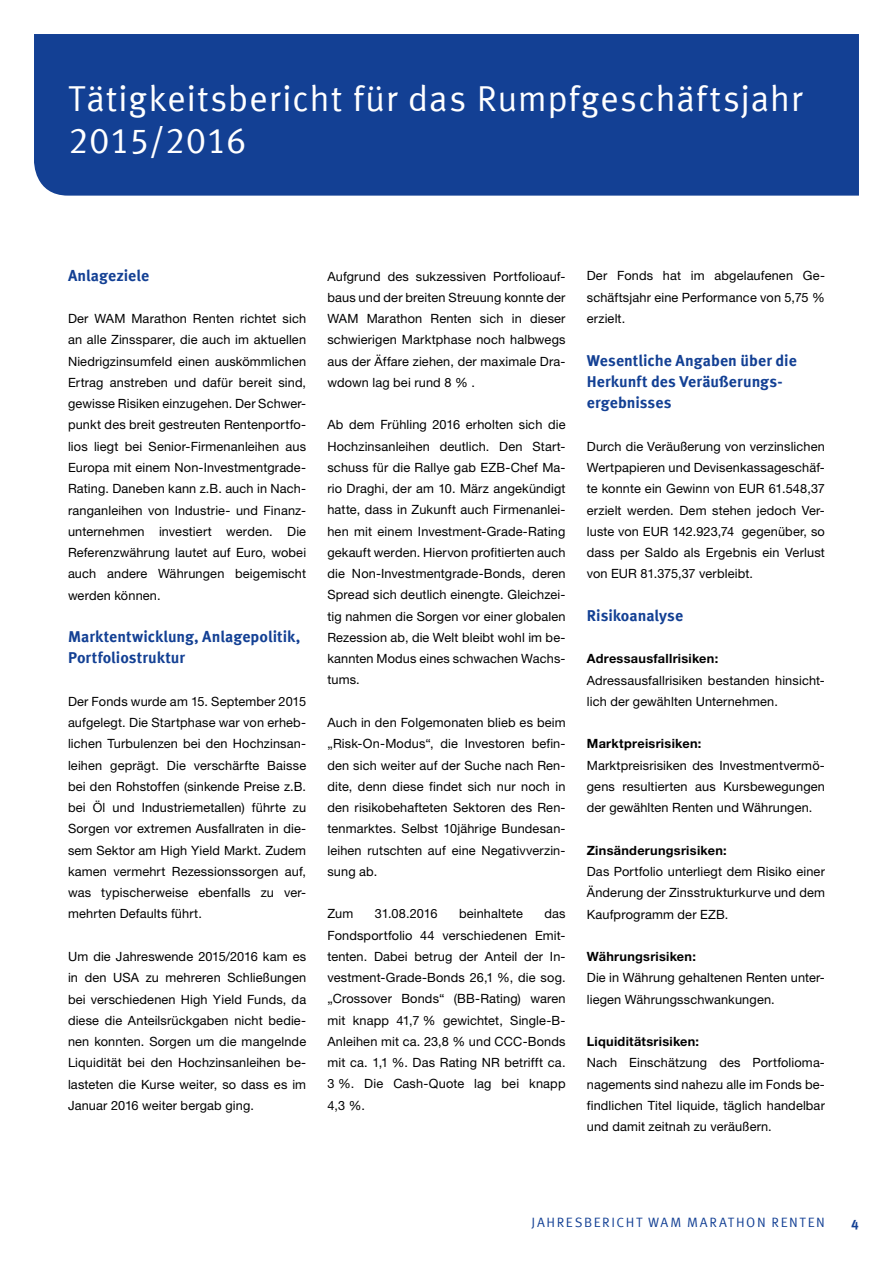
<style>
.page{position:relative;width:893px;height:1263px;background:#fff}
.page>*{position:absolute;margin:0;border:0;box-sizing:border-box;transform-origin:0 0}
.t1{font:36px/42.5px "Meta Offc Pro Norm";letter-spacing:.015em;color:#fff}
.t2{font:700 15.75px/21.3px "Meta Offc Pro";color:#134094}
.t3{font:13.5px "Meta Offc Pro Norm";letter-spacing:.12em;color:#134094}
.t4{font:700 13.5px "Meta Offc Pro";color:#134094}
.t5{font:12.75px/21.3px "Helvetica Neue LTW1 G";letter-spacing:.01em;color:#000;text-align:justify}
.t6{font:700 12.75px "Helvetica Neue LTW1 G";letter-spacing:.02em;color:#000}
</style>
<div class="page">
<div style="left:34px;top:34px;width:825px;height:162px;background:#134094"></div>
<h1 class="t1" style="left:68px;top:75px;width:736px">Tätigkeitsbericht für das Rumpfgeschäftsjahr<br>2015/2016</h1>
<p class="t2" style="left:68px;top:264px;width:83px">Anlageziele</p>
<p class="t5" style="left:68px;top:308px;width:240px">Der WAM Marathon Renten richtet sich an alle Zinssparer, die auch im aktuellen Niedrigzinsumfeld einen auskömmlichen Ertrag anstreben und dafür bereit sind, gewisse Risiken einzugehen. Der Schwer&shy;punkt des breit gestreuten Rentenportfo&shy;lios liegt bei Senior-Firmenanleihen aus Europa mit einem Non-Investmentgrade-Rating. Daneben kann z.B. auch in Nach&shy;ranganleihen von Industrie- und Finanz&shy;unternehmen investiert werden. Die Referenzwährung lautet auf Euro, wobei auch andere Währungen beigemischt werden können.</p>
<p class="t2" style="left:68px;top:625px;width:234px">Marktentwicklung, Anlagepolitik,<br>Portfoliostruktur</p>
<p class="t5" style="left:68px;top:691px;width:240px">Der Fonds wurde am 15. September 2015 aufgelegt. Die Startphase war von erheb&shy;lichen Turbulenzen bei den Hochzinsan&shy;leihen geprägt. Die verschärfte Baisse bei den Rohstoffen (sinkende Preise z.B. bei Öl und Industriemetallen) führte zu Sorgen vor extremen Ausfallraten in die&shy;sem Sektor am High Yield Markt. Zudem kamen vermehrt Rezessionssorgen auf, was typischerweise ebenfalls zu ver&shy;mehrten Defaults führt.</p>
<p class="t5" style="left:68px;top:946px;width:240px">Um die Jahreswende 2015/2016 kam es in den USA zu mehreren Schließungen bei verschiedenen High Yield Funds, da diese die Anteilsrückgaben nicht bedie&shy;nen konnten. Sorgen um die mangelnde Liquidität bei den Hochzinsanleihen be&shy;lasteten die Kurse weiter, so dass es im Januar 2016 weiter bergab ging.</p>
<p class="t5" style="left:327px;top:265px;width:240px">Aufgrund des sukzessiven Portfolioauf&shy;baus und der breiten Streuung konnte der WAM Marathon Renten sich in dieser schwierigen Marktphase noch halbwegs aus der Äffare ziehen, der maximale Dra&shy;wdown lag bei rund 8 % .</p>
<p class="t5" style="left:327px;top:414px;width:240px">Ab dem Frühling 2016 erholten sich die Hochzinsanleihen deutlich. Den Start&shy;schuss für die Rallye gab EZB-Chef Ma&shy;rio Draghi, der am 10. März angekündigt hatte, dass in Zukunft auch Firmenanlei&shy;hen mit einem Investment-Grade-Rating gekauft werden. Hiervon profitierten auch die Non-Investmentgrade-Bonds, deren Spread sich deutlich einengte. Gleichzei&shy;tig nahmen die Sorgen vor einer globalen Rezession ab, die Welt bleibt wohl im be&shy;kannten Modus eines schwachen Wachs&shy;tums.</p>
<p class="t5" style="left:327px;top:712px;width:240px">Auch in den Folgemonaten blieb es beim „Risk-On-Modus“, die Investoren befin&shy;den sich weiter auf der Suche nach Ren&shy;dite, denn diese findet sich nur noch in den risikobehafteten Sektoren des Ren&shy;tenmarktes. Selbst 10jährige Bundesan&shy;leihen rutschten auf eine Negativverzin&shy;sung ab.</p>
<p class="t5" style="left:327px;top:903px;width:27px">Zum</p>
<p class="t5" style="left:375px;top:903px;width:64px">31.08.2016</p>
<p class="t5" style="left:459px;top:903px;width:65px">beinhaltete</p>
<p class="t5" style="left:327px;top:903px;width:240px;text-indent:217px">das Fondsportfolio 44 verschiedenen Emit&shy;tenten. Dabei betrug der Anteil der In&shy;vestment-Grade-Bonds 26,1 %, die sog. „Crossover Bonds“ (BB-Rating) waren mit knapp 41,7 % gewichtet, Single-B-Anleihen mit ca. 23,8 % und CCC-Bonds mit ca. 1,1 %. Das Rating NR betrifft ca.<br>3 %. Die Cash-Quote lag bei knapp 4,3 %.</p>
<p class="t5" style="left:587px;top:265px;width:240px">Der Fonds hat im abgelaufenen Ge&shy;schäftsjahr eine Performance von 5,75 % erzielt.</p>
<p class="t2" style="left:587px;top:349px;width:211px">Wesentliche Angaben über die<br>Herkunft des Veräußerungs&shy;ergebnisses</p>
<p class="t5" style="left:587px;top:435px;width:240px">Durch die Veräußerung von verzinslichen Wertpapieren und Devisenkassageschäf&shy;te konnte ein Gewinn von EUR 61.548,37 erzielt werden. Dem stehen jedoch Ver&shy;luste von EUR 142.923,74 gegenüber, so dass per Saldo als Ergebnis ein Verlust von EUR 81.375,37 verbleibt.</p>
<p class="t2" style="left:587px;top:604px;width:98px">Risikoanalyse</p>
<p class="t6" style="left:587px;top:651px;width:133px">Adressausfallrisiken:</p>
<p class="t5" style="left:587px;top:669px;width:240px">Adressausfallrisiken bestanden hinsicht&shy;lich der gewählten Unternehmen.</p>
<p class="t6" style="left:587px;top:736px;width:116px">Marktpreisrisiken:</p>
<p class="t5" style="left:587px;top:754px;width:240px">Marktpreisrisiken des Investmentvermö&shy;gens resultierten aus Kursbewegungen der gewählten Renten und Währungen.</p>
<p class="t6" style="left:587px;top:842px;width:141px">Zinsänderungsrisiken:</p>
<p class="t5" style="left:587px;top:861px;width:240px">Das Portfolio unterliegt dem Risiko einer Änderung der Zinsstrukturkurve und dem Kaufprogramm der EZB.</p>
<p class="t6" style="left:587px;top:948px;width:111px">Währungsrisiken:</p>
<p class="t5" style="left:587px;top:967px;width:240px">Die in Währung gehaltenen Renten unter&shy;liegen Währungsschwankungen.</p>
<p class="t6" style="left:587px;top:1034px;width:114px">Liquiditätsrisiken:</p>
<p class="t5" style="left:587px;top:1052px;width:240px">Nach Einschätzung des Portfolioma&shy;nagements sind nahezu alle im Fonds be&shy;findlichen Titel liquide, täglich handelbar und damit zeitnah zu veräußern.</p>
<p class="t3" style="left:532px;top:1211px;width:179px">JAHRESBERICHT WAM Maratho</p>
<p class="t3" style="left:757px;top:1211px;width:69px">n Renten</p>
<p class="t4" style="left:851px;top:1214px;width:9px">4</p>
</div>
